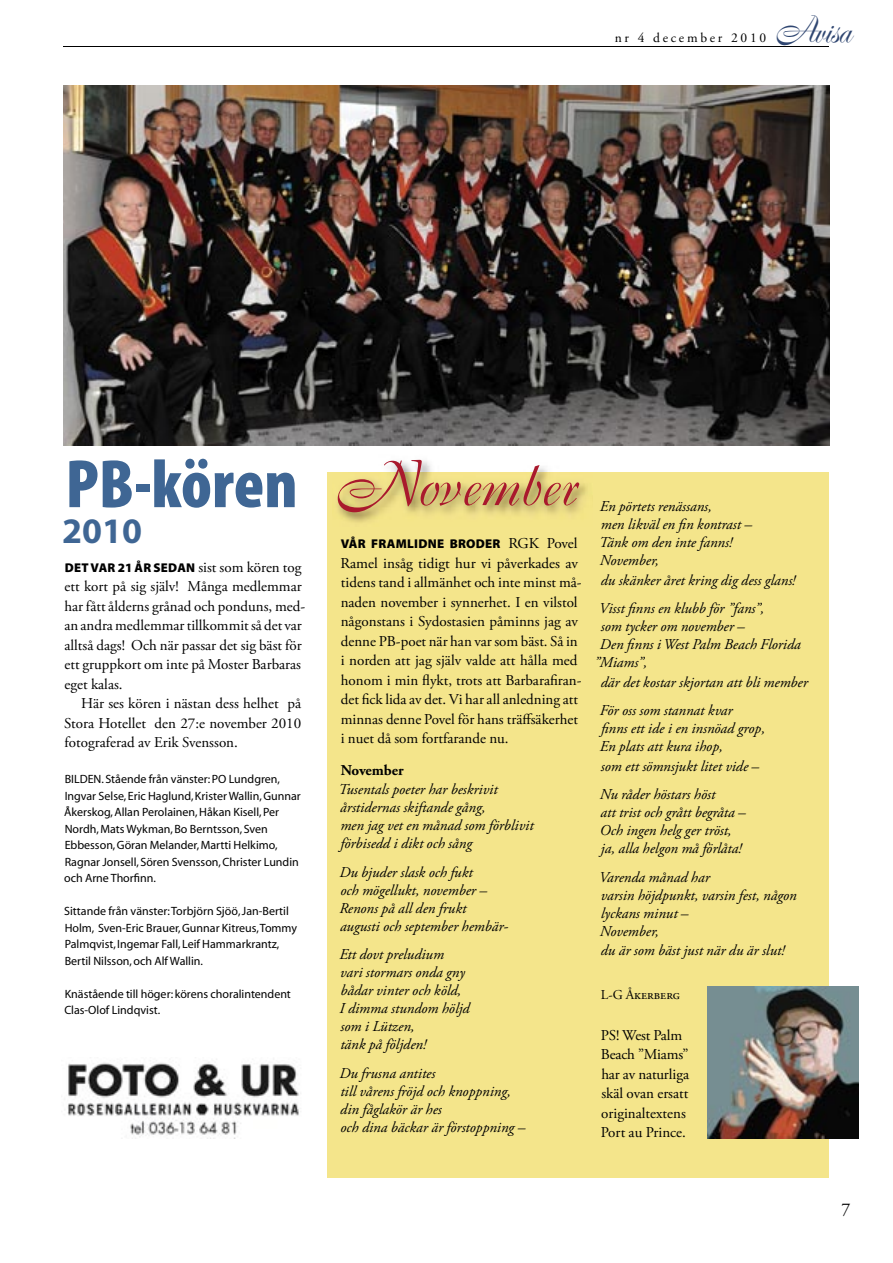
<style>
.page{position:relative;width:893px;height:1263px;background:#fff}
.page>*{position:absolute;margin:0;border:0;box-sizing:border-box;transform-origin:0 0}
.t1{font:900 condensed 69px "Myriad Pro";color:#3f6694}
.t2{font:60px "Boulevard";color:#a9192d;scale:.95 1}
.t3{font:42.9px "Edwardian Script ITC";color:#2f4671;scale:.86 1}
.t4{font:700 36px "Myriad";color:#3f6694}
.t5{font:18px "Adobe Garamond Pro";color:#000}
.t6{font:italic 15px/18px "Adobe Garamond Pro";color:#000}
.t7{font:15px/19.5px "Adobe Garamond Pro";color:#000}
.t8{font:700 15px "Adobe Garamond Pro";color:#000}
.t9{font:13.5px "Adobe Garamond Pro";letter-spacing:.2em;color:#000}
.t10{font:900 12.75px "Myriad Pro";letter-spacing:.02em;color:#000}
.t11{font:12px/16.5px "Myriad";color:#000}
.s1{font-family:"Boulevard";font-size:36.75px}
.s2{font-family:"Adobe Garamond Pro";font-weight:400;font-size:15px}
</style>
<div class="page">
<div style="left:327px;top:472px;width:502px;height:706px;background:#f4e58b"></div>
<hr style="left:64px;top:46px;width:765px;height:1px;background:#000">
<img style="left:64px;top:85px;width:765px;height:360px">
<img style="left:337px;top:461px;width:250px;height:61px">
<img style="left:707px;top:986px;width:152px;height:152px">
<img style="left:67px;top:1062px;width:232px;height:76px">
<p class="t9" style="left:615px;top:29px;width:153px">nr 4 december 2010</p>
<h3 class="t3" style="left:775px;top:5px;width:90px"><span class="s1">A</span>visa</h3>
<h1 class="t1" style="left:65px;top:446px;width:234px">PB-kören</h1>
<h3 class="t4" style="left:62px;top:512px;width:81px">2010</h3>
<p class="t10" style="left:65px;top:560px;width:238px">DET VAR 21 ÅR SEDAN <span class="s2">sist som kören tog</span></p>
<p class="t7" style="left:64px;top:577px;width:242px">ett kort på sig själv! Många medlemmar har fått ålderns grånad och ponduns, med&shy;an andra medlemmar tillkommit så det var alltså dags! Och när passar det sig bäst för ett gruppkort om inte på Moster Barbaras eget kalas.</p>
<p class="t7" style="left:64px;top:694px;width:239px;text-align:justify;text-indent:17px">Här ses kören i nästan dess helhet på Stora Hotellet den 27:e november 2010 fotograferad av Erik Svensson.</p>
<p class="t11" style="left:64px;top:771px;width:238px">BILDEN. Stående från vänster: PO Lundgren, Ingvar Selse, Eric Haglund, Krister Wallin, Gunnar Åkerskog, Allan Perolainen, Håkan Kisell, Per Nordh, Mats Wykman, Bo Berntsson, Sven Ebbesson, Göran Melander, Martti Helkimo, Ragnar Jonsell, Sören Svensson, Christer Lundin och Arne Thorfinn.</p>
<p class="t11" style="left:64px;top:903px;width:234px">Sittande från vänster: Torbjörn Sjöö, Jan-Bertil Holm, Sven-Eric Brauer, Gunnar Kitreus, Tommy Palmqvist, Ingemar Fall, Leif Hammarkrantz, Bertil Nilsson, och Alf Wallin.</p>
<p class="t11" style="left:64px;top:986px;width:228px">Knästående till höger: körens choralintendent<br>Clas-Olof Lindqvist.</p>
<h2 class="t2" style="left:337px;top:446px;width:253px">November</h2>
<p class="t10" style="left:341px;top:537px;width:238px">VÅR FRAMLIDNE BRODER <span class="s2">RGK Povel</span></p>
<p class="t7" style="left:340px;top:554px;width:243px">Ramel insåg tidigt hur vi påverkades av tidens tand i allmänhet och inte minst må&shy;naden november i synnerhet. I en vilstol någonstans i Sydostasien påminns jag av denne PB-poet när han var som bäst. Så in i norden att jag själv valde att hålla med honom i min flykt, trots att Barbarafiran&shy;det fick lida av det. Vi har all anledning att minnas denne Povel för hans träffsäkerhet i nuet då som fortfarande nu.</p>
<p class="t8" style="left:341px;top:761px;width:64px">November</p>
<p class="t6" style="left:339px;top:781px;width:197px">Tusentals poeter har beskrivit årstidernas skiftande gång,<br>men jag vet en månad som förblivit förbisedd i dikt och sång</p>
<p class="t6" style="left:339px;top:863px;width:170px">Du bjuder slask och fukt<br>och mögellukt, november –<br>Renons på all den frukt augusti och september hembär-</p>
<p class="t6" style="left:339px;top:946px;width:132px">Ett dovt preludium vari stormars onda gny bådar vinter och köld,<br>I dimma stundom höljd som i Lützen,<br>tänk på följden!</p>
<p class="t6" style="left:339px;top:1064px;width:187px">Du frusna antites<br>till vårens fröjd och knoppning, din fåglakör är hes<br>och dina bäckar är förstoppning –</p>
<p class="t6" style="left:599px;top:498px;width:154px">En pörtets renässans,<br>men likväl en fin kontrast –<br>Tänk om den inte fanns!<br>November,</p>
<p class="t6" style="left:599px;top:566px;width:198px;line-height:28.5px">du skänker året kring dig dess glans!<br>Visst finns en klubb för ”fans”,</p>
<p class="t6" style="left:601px;top:618px;width:145px">som tycker om november –</p>
<p class="t6" style="left:600px;top:636px;width:202px">Den finns i West Palm Beach Florida</p>
<p class="t6" style="left:594px;top:654px;width:55px">”Miams”,</p>
<p class="t6" style="left:600px;top:668px;width:209px;line-height:28.5px">där det kostar skjortan att bli member<br>För oss som stannat kvar</p>
<p class="t6" style="left:600px;top:720px;width:167px">finns ett ide i en insnöad grop,<br>En plats att kura ihop,</p>
<p class="t6" style="left:600px;top:752px;width:161px;line-height:28.5px">som ett sömnsjukt litet vide –<br>Nu råder höstars höst</p>
<p class="t6" style="left:600px;top:804px;width:147px">att trist och grått begråta –<br>Och ingen helg ger tröst, ja, alla helgon må förlåta!</p>
<p class="t6" style="left:599px;top:868px;width:199px">Varenda månad har<br>varsin höjdpunkt, varsin fest, någon lyckans minut –<br>November,</p>
<p class="t6" style="left:601px;top:942px;width:185px">du är som bäst just när du är slut!</p>
<p class="t9" style="left:601px;top:986px;width:80px">L-G ÅKERBERG</p>
<p class="t7" style="left:601px;top:1026px;width:90px">PS! West Palm<br>Beach ”Miams” har av naturliga skäl ovan ersatt originaltextens<br>Port au Prince.</p>
<p class="t5" style="left:841px;top:1199px;width:10px">7</p>
</div>
